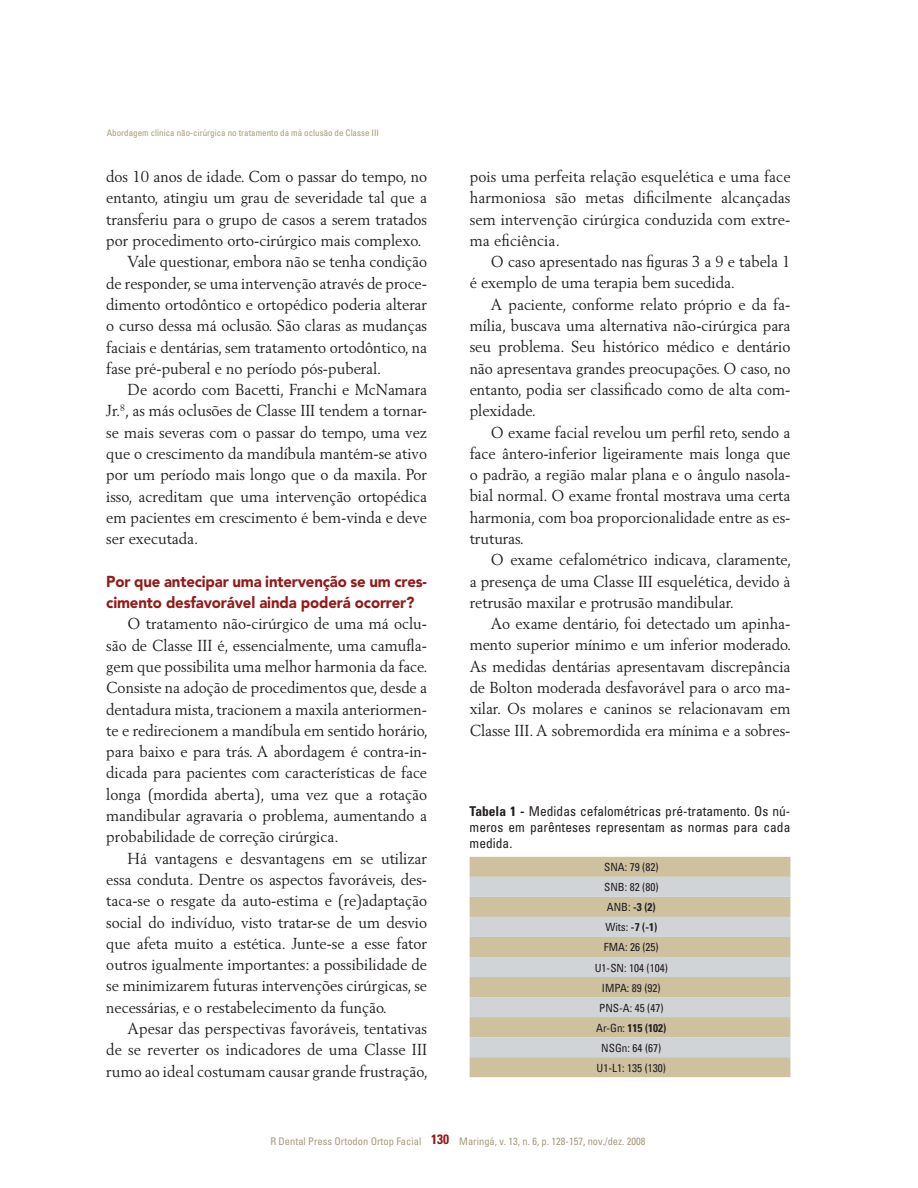
<style>
.page{position:relative;width:918px;height:1188px;background:#fff}
.page>*{position:absolute;margin:0;border:0;box-sizing:border-box;transform-origin:0 0}
.t1{font:15.75px/21.3px "Berling";color:#231f20;text-align:justify;scale:.95 1}
.t2{font:900 15.75px/21.3px "Avenir";letter-spacing:-.01em;color:#931b1a;scale:.95 1}
.t3{font:condensed 13.5px/16.2px "Univers";color:#231f20;text-align:justify}
.t4{font:condensed 11.25px/20.1px "Univers";color:#231f20;text-align:center}
.t5{font:condensed 10.5px "Univers";color:#a89b7d}
.t6{font:condensed 9px "Univers";color:#a89b7d}
.s1{font-weight:700}
.s2{font-weight:700;font-size:13.5px;color:#931b1a}
</style>
<div class="page">
<div style="left:470px;top:857px;width:320px;height:220px;background:#cec19f"></div>
<svg style="left:470px;top:877px;width:320px;height:180px;background:#cfcbbd"></svg>
<p class="t6" style="left:107px;top:128px;width:274px">Abordagem clínica não-cirúrgica no tratamento da má oclusão de Classe iii</p>
<p class="t1" style="left:106px;top:166px;width:339px">dos 10 anos de idade. Com o passar do tempo, no</p>
<p class="t1" style="left:106px;top:187px;width:339px">entanto, atingiu um grau de severidade tal que a</p>
<p class="t1" style="left:106px;top:208px;width:339px">transferiu para o grupo de casos a serem tratados</p>
<p class="t1" style="left:106px;top:230px;width:333px">por procedimento orto-cirúrgico mais complexo.</p>
<p class="t1" style="left:128px;top:251px;width:317px">Vale questionar, embora não se tenha condição</p>
<p class="t1" style="left:106px;top:272px;width:339px">de responder, se uma intervenção através de proce-</p>
<p class="t1" style="left:106px;top:294px;width:339px">dimento ortodôntico e ortopédico poderia alterar</p>
<p class="t1" style="left:106px;top:315px;width:339px">o curso dessa má oclusão. São claras as mudanças</p>
<p class="t1" style="left:106px;top:336px;width:339px">faciais e dentárias, sem tratamento ortodôntico, na</p>
<p class="t1" style="left:106px;top:357px;width:291px">fase pré-puberal e no período pós-puberal.</p>
<p class="t1" style="left:128px;top:379px;width:317px">De acordo com Bacetti, Franchi e McNamara</p>
<p class="t1" style="left:106px;top:400px;width:339px">Jr.<sup>8</sup>, as más oclusões de Classe III tendem a tornar-</p>
<p class="t1" style="left:106px;top:421px;width:339px">se mais severas com o passar do tempo, uma vez</p>
<p class="t1" style="left:106px;top:443px;width:339px">que o crescimento da mandíbula mantém-se ativo</p>
<p class="t1" style="left:106px;top:464px;width:339px">por um período mais longo que o da maxila. Por</p>
<p class="t1" style="left:106px;top:485px;width:339px">isso, acreditam que uma intervenção ortopédica</p>
<p class="t1" style="left:106px;top:507px;width:339px">em pacientes em crescimento é bem-vinda e deve</p>
<p class="t1" style="left:106px;top:528px;width:98px">ser executada.</p>
<p class="t2" style="left:106px;top:571px;width:339px">Por que antecipar uma intervenção se um cres&shy;cimento desfavorável ainda poderá ocorrer?</p>
<p class="t1" style="left:106px;top:613px;width:340px;text-indent:21px">O tratamento não-cirúrgico de uma má oclu&shy;são de Classe III é, essencialmente, uma camufla&shy;gem que possibilita uma melhor harmonia da face.<br>Consiste na adoção de procedimentos que, desde a dentadura mista, tracionem a maxila anteriormen&shy;te e redirecionem a mandíbula em sentido horário, para baixo e para trás. A abordagem é contra-in&shy;dicada para pacientes com características de face longa (mordida aberta), uma vez que a rotação mandibular agravaria o problema, aumentando a probabilidade de correção cirúrgica.</p>
<p class="t1" style="left:106px;top:847px;width:339px;text-indent:21px">Há vantagens e desvantagens em se utilizar essa conduta. Dentre os aspectos favoráveis, des&shy;taca-se o resgate da auto-estima e (re)adaptação social do indivíduo, visto tratar-se de um desvio que afeta muito a estética. Junte-se a esse fator outros igualmente importantes: a possibilidade de se minimizarem futuras intervenções cirúrgicas, se necessárias, e o restabelecimento da função.</p>
<p class="t1" style="left:106px;top:1018px;width:340px;text-indent:21px">Apesar das perspectivas favoráveis, tentativas de se reverter os indicadores de uma Classe III rumo ao ideal costumam causar grande frustração,</p>
<p class="t1" style="left:470px;top:166px;width:339px">pois uma perfeita relação esquelética e uma face harmoniosa são metas dificilmente alcançadas sem intervenção cirúrgica conduzida com extre&shy;ma eficiência.</p>
<p class="t1" style="left:470px;top:251px;width:339px;text-indent:21px">O caso apresentado nas figuras 3 a 9 e tabela 1 é exemplo de uma terapia bem sucedida.</p>
<p class="t1" style="left:470px;top:293px;width:339px;text-indent:21px">A paciente, conforme relato próprio e da fa&shy;mília, buscava uma alternativa não-cirúrgica para seu problema. Seu histórico médico e dentário não apresentava grandes preocupações. O caso, no entanto, podia ser classificado como de alta com&shy;plexidade.</p>
<p class="t1" style="left:470px;top:421px;width:339px;text-indent:21px">O exame facial revelou um perfil reto, sendo a face ântero-inferior ligeiramente mais longa que o padrão, a região malar plana e o ângulo nasola&shy;bial normal. O exame frontal mostrava uma certa harmonia, com boa proporcionalidade entre as es&shy;truturas.</p>
<p class="t1" style="left:470px;top:549px;width:340px;text-indent:21px">O exame cefalométrico indicava, claramente, a presença de uma Classe III esquelética, devido à retrusão maxilar e protrusão mandibular.</p>
<p class="t1" style="left:470px;top:613px;width:340px;text-indent:21px">Ao exame dentário, foi detectado um apinha&shy;mento superior mínimo e um inferior moderado.<br>As medidas dentárias apresentavam discrepância de Bolton moderada desfavorável para o arco ma&shy;xilar. Os molares e caninos se relacionavam em Classe III. A sobremordida era mínima e a sobres-</p>
<p class="t3" style="left:470px;top:803px;width:322px"><span class="s1">Tabela 1 -</span> Medidas cefalométricas pré-tratamento. Os nú&shy;meros em parênteses representam as normas para cada medida.</p>
<p class="t4" style="left:595px;top:857px;width:75px">SNA: 79 (82)<br>SNB : 82 (80)<br>ANB : <span class="s1">-3 (2)<br></span>Wits: <span class="s1">-7 (-1)<br></span>FMA: 26 (25)<br>U1-SN: 104 (104)<br>I MPA: 89 (92)<br>PN S-A: 45 (47)<br>Ar-Gn: <span class="s1">115 (102)<br></span>NSGn: 64 (67)<br>U1-L1: 135 (130)</p>
<p class="t5" style="left:270px;top:1134px;width:377px">R Dental Press Ortodon Ortop Facial <span class="s2">130</span> Maringá, v. 13, n. 6, p. 128-157, nov./dez. 2008</p>
</div>
